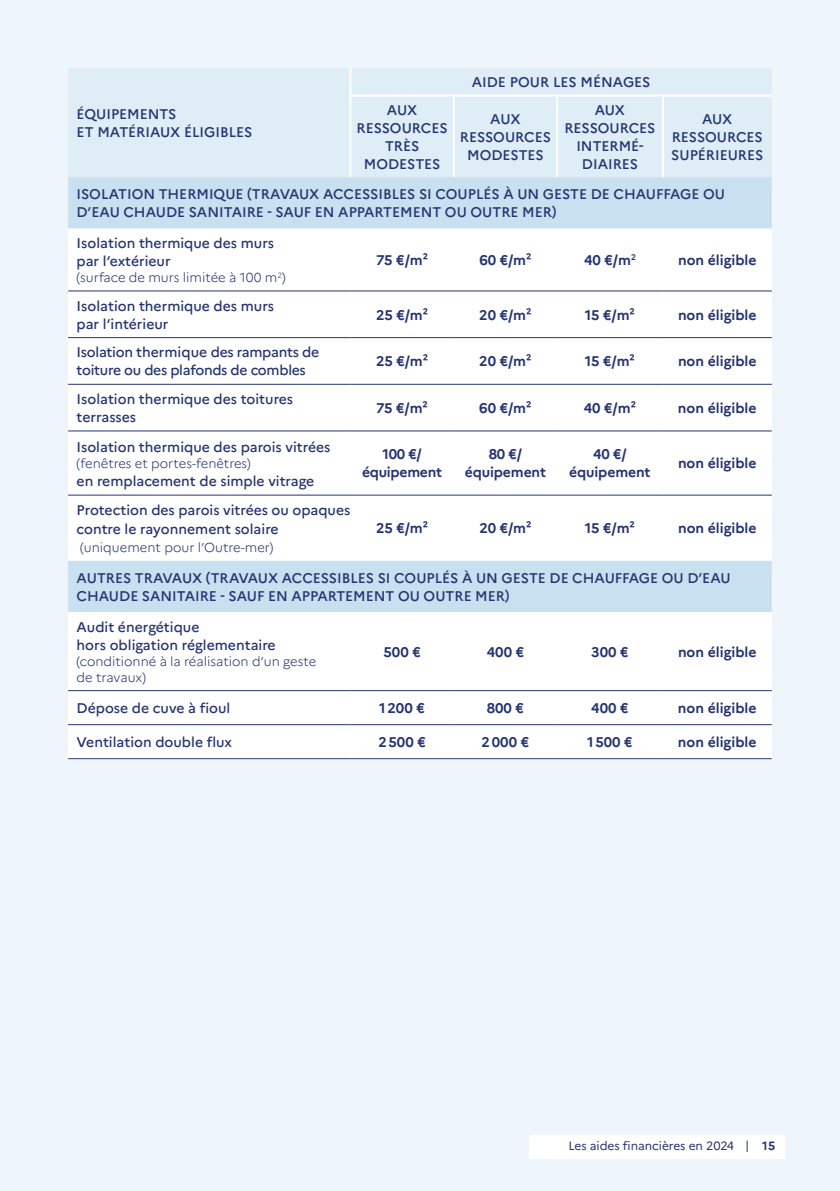
<style>
.page{position:relative;width:840px;height:1191px;background:#fff}
.page>*{position:absolute;margin:0;border:0;box-sizing:border-box;transform-origin:0 0}
.t1{font:500 14px/18px "Marianne";color:#253471}
.t2{font:700 14px/18px "Marianne";color:#253471;text-align:center}
.t3{font:500 14px/18px "Marianne";letter-spacing:-.02em;color:#253471}
.t4{font:700 14px/18px "Marianne";letter-spacing:-.02em;color:#253471;text-align:center}
.t5{font:300 13px/16px "Marianne";color:#253471}
.t6{font:12px "Marianne";letter-spacing:-.005em;color:#253471}
.t7{font:700 12px "Marianne";color:#253471}
</style>
<div class="page">
<div style="left:0;top:0;width:839px;height:1191px;background:#eff6fb"></div>
<div style="left:68px;top:68px;width:703px;height:691px;background:#fff"></div>
<div style="left:68px;top:68px;width:703px;height:109px;background:#dfedf7"></div>
<svg style="left:68px;top:177px;width:703px;height:435px"></svg>
<hr style="left:68px;top:290px;width:282px;height:1px;background:#253471">
<hr style="left:68px;top:337px;width:282px;height:1px;background:#253471">
<hr style="left:350px;top:290px;width:103px;height:1px;background:#253471">
<hr style="left:453px;top:290px;width:104px;height:1px;background:#253471">
<hr style="left:557px;top:290px;width:105px;height:1px;background:#253471">
<hr style="left:350px;top:337px;width:103px;height:1px;background:#253471">
<hr style="left:453px;top:337px;width:104px;height:1px;background:#253471">
<hr style="left:557px;top:337px;width:105px;height:1px;background:#253471">
<hr style="left:662px;top:290px;width:109px;height:1px;background:#253471">
<hr style="left:662px;top:337px;width:109px;height:1px;background:#253471">
<hr style="left:68px;top:384px;width:282px;height:1px;background:#253471">
<hr style="left:350px;top:384px;width:103px;height:1px;background:#253471">
<hr style="left:453px;top:384px;width:104px;height:1px;background:#253471">
<hr style="left:557px;top:384px;width:105px;height:1px;background:#253471">
<hr style="left:662px;top:384px;width:109px;height:1px;background:#253471">
<hr style="left:68px;top:430px;width:282px;height:1px;background:#253471">
<hr style="left:350px;top:430px;width:103px;height:1px;background:#253471">
<hr style="left:453px;top:430px;width:104px;height:1px;background:#253471">
<hr style="left:557px;top:430px;width:105px;height:1px;background:#253471">
<hr style="left:662px;top:430px;width:109px;height:1px;background:#253471">
<hr style="left:68px;top:494px;width:282px;height:1px;background:#253471">
<hr style="left:350px;top:494px;width:103px;height:1px;background:#253471">
<hr style="left:453px;top:494px;width:104px;height:1px;background:#253471">
<hr style="left:557px;top:494px;width:105px;height:1px;background:#253471">
<hr style="left:662px;top:494px;width:109px;height:1px;background:#253471">
<hr style="left:68px;top:690px;width:282px;height:1px;background:#253471">
<hr style="left:68px;top:724px;width:282px;height:1px;background:#253471">
<hr style="left:68px;top:758px;width:282px;height:1px;background:#253471">
<hr style="left:350px;top:690px;width:103px;height:1px;background:#253471">
<hr style="left:453px;top:690px;width:104px;height:1px;background:#253471">
<hr style="left:557px;top:690px;width:105px;height:1px;background:#253471">
<hr style="left:350px;top:724px;width:103px;height:1px;background:#253471">
<hr style="left:453px;top:724px;width:104px;height:1px;background:#253471">
<hr style="left:557px;top:724px;width:105px;height:1px;background:#253471">
<hr style="left:350px;top:758px;width:103px;height:1px;background:#253471">
<hr style="left:453px;top:758px;width:104px;height:1px;background:#253471">
<hr style="left:557px;top:758px;width:105px;height:1px;background:#253471">
<hr style="left:662px;top:690px;width:109px;height:1px;background:#253471">
<hr style="left:662px;top:724px;width:109px;height:1px;background:#253471">
<hr style="left:662px;top:758px;width:109px;height:1px;background:#253471">
<hr style="left:349px;top:95px;width:104px;height:2px;background:#fff">
<hr style="left:453px;top:95px;width:104px;height:2px;background:#fff">
<hr style="left:452px;top:97px;width:2px;height:80px;background:#fff">
<hr style="left:557px;top:95px;width:105px;height:2px;background:#fff">
<hr style="left:556px;top:97px;width:2px;height:80px;background:#fff">
<hr style="left:662px;top:95px;width:109px;height:2px;background:#fff">
<hr style="left:661px;top:97px;width:2px;height:80px;background:#fff">
<hr style="left:349px;top:68px;width:2px;height:27px;background:#fff">
<hr style="left:349px;top:97px;width:2px;height:80px;background:#fff">
<div style="left:529px;top:1135px;width:255px;height:23px;background:#fff"></div>
<svg style="left:746px;top:1140px;width:1px;height:12px"></svg>
<p class="t1" style="left:471px;top:73px;width:180px">AIDE POUR LES MÉNAGES</p>
<p class="t1" style="left:356px;top:101px;width:92px;text-align:center">AUX<br>RESSOURCES<br>TRÈS<br>MODESTES</p>
<p class="t1" style="left:459px;top:110px;width:92px;text-align:center">AUX<br>RESSOURCES<br>MODESTES</p>
<p class="t1" style="left:564px;top:101px;width:92px;text-align:center">AUX<br>RESSOURCES<br>INTERMÉ-<br>DIAIRES</p>
<p class="t1" style="left:670px;top:110px;width:94px;text-align:center">AUX<br>RESSOURCES<br>SUPÉRIEURES</p>
<p class="t1" style="left:77px;top:185px;width:649px">ISOLATION THERMIQUE (TRAVAUX ACCESSIBLES SI COUPLÉS À UN GESTE DE CHAUFFAGE OU<br>D’EAU CHAUDE SANITAIRE - SAUF EN APPARTEMENT OU OUTRE MER)</p>
<p class="t1" style="left:77px;top:234px;width:199px">Isolation thermique des murs par l’extérieur</p>
<p class="t5" style="left:77px;top:269px;width:210px">(surface de murs limitée à 100 m<sup>2</sup>)</p>
<p class="t1" style="left:77px;top:105px;width:177px">ÉQUIPEMENTS<br>ET MATÉRIAUX ÉLIGIBLES</p>
<p class="t2" style="left:376px;top:251px;width:53px">75 €/m²</p>
<p class="t2" style="left:479px;top:251px;width:54px">60 €/m²</p>
<p class="t2" style="left:583px;top:251px;width:53px">40 €/m<sup>2</sup></p>
<p class="t2" style="left:677px;top:251px;width:80px">non éligible</p>
<p class="t1" style="left:77px;top:296px;width:199px">Isolation thermique des murs par l’intérieur</p>
<p class="t2" style="left:376px;top:305px;width:54px">25 €/m²</p>
<p class="t2" style="left:479px;top:305px;width:54px">20 €/m²</p>
<p class="t2" style="left:584px;top:305px;width:52px">15 €/m²</p>
<p class="t2" style="left:677px;top:305px;width:80px">non éligible</p>
<p class="t3" style="left:77px;top:343px;width:244px">Isolation thermique des rampants de toiture ou des plafonds de combles</p>
<p class="t2" style="left:376px;top:352px;width:54px">25 €/m²</p>
<p class="t2" style="left:479px;top:352px;width:54px">20 €/m²</p>
<p class="t2" style="left:584px;top:352px;width:52px">15 €/m²</p>
<p class="t2" style="left:677px;top:352px;width:80px">non éligible</p>
<p class="t1" style="left:77px;top:390px;width:218px">Isolation thermique des toitures terrasses</p>
<p class="t2" style="left:376px;top:399px;width:53px">75 €/m²</p>
<p class="t2" style="left:479px;top:399px;width:54px">60 €/m²</p>
<p class="t2" style="left:583px;top:399px;width:54px">40 €/m²</p>
<p class="t2" style="left:677px;top:399px;width:80px">non éligible</p>
<p class="t1" style="left:76px;top:438px;width:255px">Isolation thermique des parois vitrées</p>
<p class="t5" style="left:77px;top:455px;width:176px">(fenêtres et portes-fenêtres)</p>
<p class="t1" style="left:77px;top:472px;width:239px">en remplacement de simple vitrage</p>
<p class="t4" style="left:362px;top:445px;width:81px">100 €/ équipement</p>
<p class="t2" style="left:464px;top:445px;width:83px">80 €/ équipement</p>
<p class="t2" style="left:569px;top:445px;width:83px">40 €/ équipement</p>
<p class="t2" style="left:677px;top:454px;width:80px">non éligible</p>
<p class="t1" style="left:76px;top:500px;width:275px;line-height:19px">Protection des parois vitrées ou opaques contre le rayonnement solaire</p>
<p class="t5" style="left:80px;top:539px;width:195px">(uniquement pour l’Outre-mer)</p>
<p class="t2" style="left:376px;top:519px;width:54px">25 €/m²</p>
<p class="t2" style="left:479px;top:519px;width:54px">20 €/m²</p>
<p class="t2" style="left:584px;top:519px;width:52px">15 €/m²</p>
<p class="t2" style="left:677px;top:519px;width:80px">non éligible</p>
<p class="t1" style="left:77px;top:568px;width:655px">AUTRES TRAVAUX (TRAVAUX ACCESSIBLES SI COUPLÉS À UN GESTE DE CHAUFFAGE OU D’EAU<br>CHAUDE SANITAIRE - SAUF EN APPARTEMENT OU OUTRE MER)</p>
<p class="t1" style="left:77px;top:617px;width:200px">Audit énergétique<br>hors obligation réglementaire</p>
<p class="t5" style="left:77px;top:653px;width:241px">(conditionné à la réalisation d’un geste de travaux)</p>
<p class="t2" style="left:383px;top:642px;width:39px">500 €</p>
<p class="t2" style="left:486px;top:642px;width:39px">400 €</p>
<p class="t2" style="left:591px;top:642px;width:39px">300 €</p>
<p class="t2" style="left:677px;top:642px;width:80px">non éligible</p>
<p class="t1" style="left:77px;top:699px;width:155px">Dépose de cuve à fioul</p>
<p class="t2" style="left:379px;top:699px;width:47px">1200 €</p>
<p class="t2" style="left:486px;top:699px;width:39px">800 €</p>
<p class="t2" style="left:591px;top:699px;width:39px">400 €</p>
<p class="t2" style="left:677px;top:699px;width:80px">non éligible</p>
<p class="t1" style="left:76px;top:733px;width:157px">Ventilation double flux</p>
<p class="t2" style="left:378px;top:733px;width:49px">2500 €</p>
<p class="t2" style="left:481px;top:733px;width:49px">2000 €</p>
<p class="t2" style="left:586px;top:733px;width:47px">1500 €</p>
<p class="t2" style="left:677px;top:733px;width:80px">non éligible</p>
<p class="t6" style="left:568px;top:1138px;width:167px">Les aides financières en 2024</p>
<p class="t7" style="left:761px;top:1138px;width:15px">15</p>
</div>
